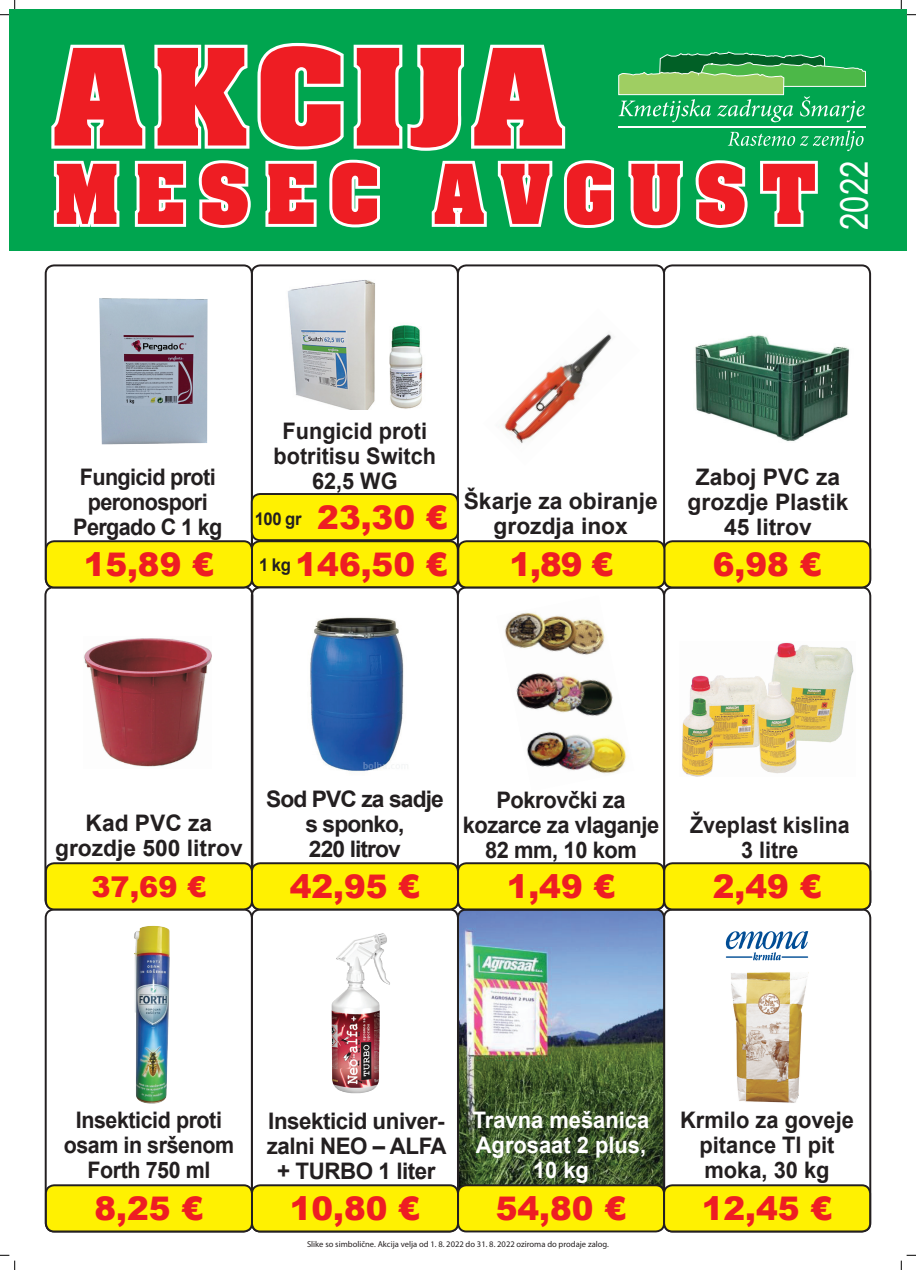
<style>
.page{position:relative;width:916px;height:1270px;background:#fff}
.page>*{position:absolute;margin:0;border:0;box-sizing:border-box;transform-origin:0 0}
.t1{font:700 114.56px "Aachen";letter-spacing:.075em;color:#ee1d23;scale:1.1 1}
.t2{font:700 70.56px "Aachen";letter-spacing:.225em;color:#ee1d23}
.t3{font:37.88px "Arial Narrow";color:#fff}
.t4{font:900 32.56px "Arial";color:#ee1d23}
.t5{font:900 28.62px "Arial";color:#ee1d23}
.t6{font:700 22.81px/24.8px "Arial";color:#231f20;text-align:center}
.t7{font:700 22.81px/24.8px "Arial";letter-spacing:-.02em;color:#231f20;text-align:center}
.t8{font:700 22.81px/24.8px "Arial";letter-spacing:-.02em;color:#231f20;text-align:center;scale:.94 1}
.t9{font:700 22.81px/24.8px "Arial";letter-spacing:-.02em;color:#231f20;text-align:center;scale:.96 1}
.t10{font:700 22.81px/24.8px "Arial";letter-spacing:-.02em;color:#231f20;text-align:center;scale:.95 1}
.t11{font:700 22.81px/24.8px "Arial";color:#231f20;text-align:center;scale:.96 1}
.t12{font:700 22.81px/24.8px "Arial";color:#231f20;text-align:center;scale:.95 1}
.t13{font:700 22.81px/24.8px "Arial";color:#fff;text-align:center;scale:.96 1}
.t14{font:700 22.81px/24.8px "Arial";letter-spacing:-.04em;color:#231f20;text-align:center}
.t15{font:700 22.81px/24.8px "Arial";color:#231f20;text-align:center;scale:.94 1}
.t16{font:700 17.56px "Arial";letter-spacing:-.03em;color:#231f20;scale:.95 1}
.t17{font:8.56px "Myriad Pro";color:#231f20}
</style>
<div class="page">
<img style="left:288px;top:280px;width:135px;height:129px">
<div style="left:252px;top:541px;width:205px;height:46px;background:#fff101;border-radius:8px"></div>
<div style="left:251px;top:540px;width:207px;height:48px;border:2px solid #231f20;border-radius:8px"></div>
<img style="left:695px;top:335px;width:155px;height:107px">
<div style="left:662px;top:264px;width:208px;height:324px;border:2px solid #231f20;border-radius:8px"></div>
<img style="left:731px;top:972px;width:78px;height:131px">
<div style="left:663px;top:908px;width:208px;height:324px;border:2px solid #231f20;border-radius:8px"></div>
<img style="left:682px;top:642px;width:172px;height:134px">
<img style="left:460px;top:911px;width:202px;height:275px">
<div style="left:457px;top:908px;width:208px;height:302px;border:2px solid #231f20;border-radius:8px"></div>
<div style="left:9px;top:9px;width:897px;height:242px;background:#00a54f"></div>
<svg style="left:51px;top:42px;width:815px;height:187px"></svg>
<img style="left:310px;top:617px;width:94px;height:155px">
<img style="left:331px;top:933px;width:59px;height:161px">
<img style="left:503px;top:334px;width:109px;height:110px">
<div style="left:457px;top:264px;width:208px;height:324px;border:2px solid #231f20;border-radius:8px"></div>
<img style="left:505px;top:612px;width:122px;height:162px">
<div style="left:457px;top:586px;width:208px;height:324px;border:2px solid #231f20;border-radius:8px"></div>
<img style="left:99px;top:298px;width:109px;height:147px">
<div style="left:45px;top:264px;width:208px;height:324px;border:2px solid #231f20;border-radius:8px"></div>
<img style="left:84px;top:638px;width:128px;height:129px">
<div style="left:44px;top:586px;width:209px;height:323px;border:2px solid #231f20;border-radius:8px"></div>
<img style="left:134px;top:925px;width:36px;height:179px">
<div style="left:45px;top:908px;width:208px;height:324px;border:2px solid #231f20;border-radius:8px"></div>
<div style="left:252px;top:1185px;width:206px;height:46px;background:#fff101;border-radius:8px"></div>
<div style="left:251px;top:1184px;width:208px;height:48px;border:2px solid #231f20;border-radius:8px"></div>
<div style="left:46px;top:863px;width:206px;height:46px;background:#fff101;border-radius:8px"></div>
<div style="left:45px;top:862px;width:208px;height:48px;border:2px solid #231f20;border-radius:8px"></div>
<div style="left:252px;top:863px;width:206px;height:46px;background:#fff101;border-radius:8px"></div>
<div style="left:251px;top:862px;width:208px;height:48px;border:2px solid #231f20;border-radius:8px"></div>
<div style="left:46px;top:1185px;width:206px;height:46px;background:#fff101;border-radius:8px"></div>
<div style="left:45px;top:1184px;width:208px;height:48px;border:2px solid #231f20;border-radius:8px"></div>
<div style="left:664px;top:541px;width:206px;height:46px;background:#fff101;border-radius:8px"></div>
<div style="left:663px;top:540px;width:208px;height:48px;border:2px solid #231f20;border-radius:8px"></div>
<div style="left:458px;top:863px;width:206px;height:46px;background:#fff101;border-radius:8px"></div>
<div style="left:457px;top:862px;width:208px;height:48px;border:2px solid #231f20;border-radius:8px"></div>
<div style="left:458px;top:1185px;width:206px;height:46px;background:#fff101;border-radius:8px"></div>
<div style="left:457px;top:1184px;width:208px;height:48px;border:2px solid #231f20;border-radius:8px"></div>
<div style="left:664px;top:1185px;width:205px;height:46px;background:#fff101;border-radius:8px"></div>
<div style="left:663px;top:1184px;width:207px;height:48px;border:2px solid #231f20;border-radius:8px"></div>
<div style="left:664px;top:863px;width:206px;height:46px;background:#fff101;border-radius:8px"></div>
<div style="left:663px;top:862px;width:208px;height:48px;border:2px solid #231f20;border-radius:8px"></div>
<div style="left:46px;top:541px;width:206px;height:46px;background:#fff101;border-radius:8px"></div>
<div style="left:45px;top:540px;width:208px;height:48px;border:2px solid #231f20;border-radius:8px"></div>
<div style="left:252px;top:494px;width:205px;height:46px;background:#fff101;border-radius:8px"></div>
<div style="left:251px;top:493px;width:207px;height:48px;border:2px solid #231f20;border-radius:8px"></div>
<svg style="left:725px;top:931px;width:83px;height:29px"></svg>
<div style="left:458px;top:541px;width:206px;height:46px;background:#fff101;border-radius:8px"></div>
<div style="left:457px;top:540px;width:208px;height:48px;border:2px solid #231f20;border-radius:8px"></div>
<svg style="left:0;top:0;width:16px;height:16px"></svg>
<svg style="left:0;top:1254px;width:16px;height:16px"></svg>
<svg style="left:900px;top:0;width:15px;height:16px"></svg>
<svg style="left:900px;top:1254px;width:15px;height:16px"></svg>
<h1 class="t1" style="left:53px;top:11px;width:464px">AKCIJA</h1>
<h2 class="t2" style="left:53px;top:141px;width:763px">MESEC AVGUST</h2>
<h3 class="t3" style="left:826px;top:230px;width:71px;rotate:-90deg">2022</h3>
<p class="t10" style="left:73px;top:465px;width:158px">Fungicid proti peronospori<br>Pergado C 1 kg</p>
<h3 class="t4" style="left:84px;top:541px;width:132px">15,89 €</h3>
<p class="t12" style="left:273px;top:419px;width:172px">Fungicid proti botritisu Switch<br>62,5 WG</p>
<h3 class="t4" style="left:317px;top:493px;width:132px">23,30 €</h3>
<p class="t16" style="left:255px;top:507px;width:51px">100 gr</p>
<p class="t16" style="left:259px;top:552px;width:35px">1 kg</p>
<h3 class="t4" style="left:295px;top:541px;width:153px">146,50 €</h3>
<p class="t6" style="left:463px;top:489px;width:195px">Škarje za obiranje grozdja inox</p>
<h3 class="t4" style="left:509px;top:541px;width:105px">1,89 €</h3>
<p class="t6" style="left:687px;top:465px;width:162px">Zaboj PVC za grozdje Plastik<br>45 litrov</p>
<h3 class="t4" style="left:712px;top:541px;width:110px">6,98 €</h3>
<p class="t6" style="left:55px;top:810px;width:189px">Kad PVC za grozdje 500 litrov</p>
<p class="t14" style="left:266px;top:786px;width:179px">Sod PVC za sadje s sponko,<br>220 litrov</p>
<p class="t9" style="left:462px;top:787px;width:206px">Pokrovčki za kozarce za vlaganje<br>82 mm, 10 kom</p>
<p class="t15" style="left:689px;top:812px;width:171px">Žveplast kislina<br>3 litre</p>
<p class="t5" style="left:91px;top:865px;width:116px">37,69 €</p>
<h3 class="t4" style="left:289px;top:862px;width:132px">42,95 €</h3>
<h3 class="t4" style="left:506px;top:862px;width:110px">1,49 €</h3>
<h3 class="t4" style="left:712px;top:862px;width:110px">2,49 €</h3>
<p class="t8" style="left:64px;top:1108px;width:183px">Insekticid proti osam in sršenom<br>Forth 750 ml</p>
<p class="t13" style="left:472px;top:1108px;width:185px">Travna mešanica<br>Agrosaat 2 plus,<br>10 kg</p>
<p class="t11" style="left:679px;top:1108px;width:183px">Krmilo za goveje pitance Tl pit moka, 30 kg</p>
<p class="t7" style="left:267px;top:1109px;width:181px">Insekticid univer&shy;zalni NEO – ALFA + TURBO 1 liter</p>
<h3 class="t4" style="left:94px;top:1184px;width:110px">8,25 €</h3>
<h3 class="t4" style="left:289px;top:1184px;width:132px">10,80 €</h3>
<h3 class="t4" style="left:495px;top:1184px;width:132px">54,80 €</h3>
<h3 class="t4" style="left:701px;top:1184px;width:132px">12,45 €</h3>
<p class="t17" style="left:307px;top:1239px;width:303px">Slike so simbolične. Akcija velja od 1. 8. 2022 do 31. 8. 2022 oziroma do prodaje zalog.</p>
</div>
